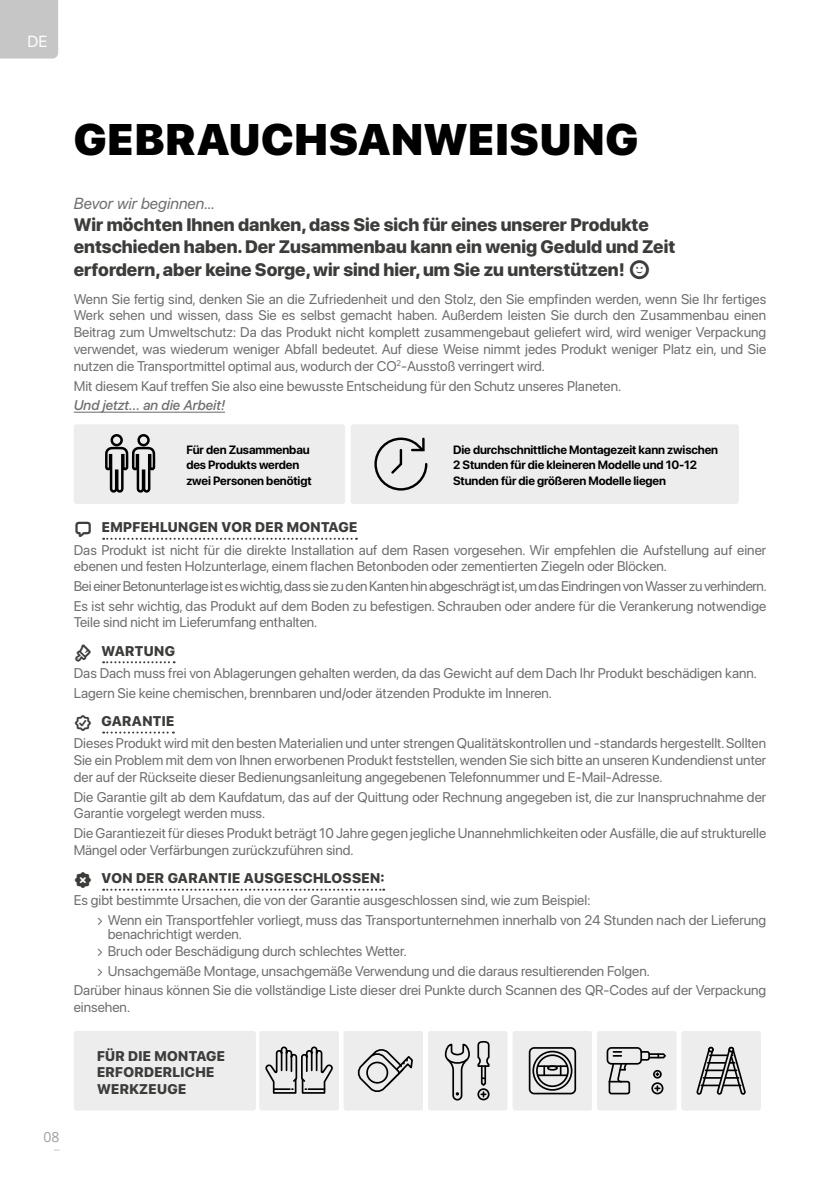
<style>
.page{position:relative;width:840px;height:1191px;background:#fff}
.page>*{position:absolute;margin:0;border:0;box-sizing:border-box;transform-origin:0 0}
.t1{font:900 44px "SF Pro Display";letter-spacing:.02em;color:#000}
.t2{font:800 18px/22px "SF Pro Display";color:#3c3c3b}
.t3{font:italic 16px "SF Pro Display";color:#706f6f}
.t4{font:16px "SF Pro Display";color:#fff}
.t5{font:14px/16.8px "SF Pro Display";color:#706f6f}
.t6{font:14px/19.6px "SF Pro Display";letter-spacing:-.02em;color:#706f6f}
.t7{font:800 14px/16.8px "SF Pro Display";letter-spacing:.025em;color:#3c3c3b}
.t8{font:italic 500 14px "SF Pro Display";color:#706f6f}
.t9{font:14px "Open Sans";color:#9d9d9c}
.t10{font:700 12px/15.2px "SF Pro Display";letter-spacing:-.01em;color:#000}
</style>
<div class="page">
<div style="left:0;top:0;width:58px;height:59px;background:#c6c6c6"></div>
<hr style="left:74px;top:412px;width:151px;height:1px;background:#706f6f">
<svg style="left:103px;top:538px;width:254px;height:2px"></svg>
<svg style="left:103px;top:661px;width:71px;height:2px"></svg>
<svg style="left:103px;top:731px;width:71px;height:2px"></svg>
<svg style="left:103px;top:888px;width:281px;height:2px"></svg>
<div style="left:74px;top:424px;width:271px;height:80px;background:#ededed;border-radius:3px"></div>
<div style="left:350px;top:424px;width:388px;height:80px;background:#ededed;border-radius:3px"></div>
<svg style="left:105px;top:434px;width:51px;height:59px"></svg>
<div style="left:137px;top:434px;width:13px;height:12px;border:2px solid #000;border-radius:50%"></div>
<svg style="left:374px;top:437px;width:54px;height:54px"></svg>
<div style="left:74px;top:1031px;width:182px;height:79px;background:#ededed;border-radius:3px"></div>
<svg style="left:259px;top:1031px;width:501px;height:79px;background:#d6d6d6"></svg>
<p class="t4" style="left:28px;top:32px;width:21px">DE</p>
<h1 class="t1" style="left:74px;top:114px;width:565px">GEBRAUCHSANWEISUNG</h1>
<p class="t9" style="left:44px;top:1127px;width:18px">08</p>
<p class="t3" style="left:74px;top:195px;width:143px">Bevor wir beginnen…</p>
<p class="t2" style="left:74px;top:214px;width:602px">Wir möchten Ihnen danken, dass Sie sich für eines unserer Produkte entschieden haben. Der Zusammenbau kann ein wenig Geduld und Zeit erfordern, aber keine Sorge, wir sind hier, um Sie zu unterstützen!</p>
<p class="t5" style="left:74px;top:290px;width:693px;text-align:justify">Wenn Sie fertig sind, denken Sie an die Zufriedenheit und den Stolz, den Sie empfinden werden, wenn Sie Ihr fertiges Werk sehen und wissen, dass Sie es selbst gemacht haben. Außerdem leisten Sie durch den Zusammenbau einen Beitrag zum Umweltschutz: Da das Produkt nicht komplett zusammengebaut geliefert wird, wird weniger Verpackung verwendet, was wiederum weniger Abfall bedeutet. Auf diese Weise nimmt jedes Produkt weniger Platz ein, und Sie nutzen die Transportmittel optimal aus, wodurch der CO<sup>2</sup>-Ausstoß verringert wird.</p>
<p class="t5" style="left:74px;top:377px;width:548px">Mit diesem Kauf treffen Sie also eine bewusste Entscheidung für den Schutz unseres Planeten.</p>
<p class="t8" style="left:74px;top:397px;width:153px">Und jetzt... an die Arbeit!</p>
<p class="t10" style="left:453px;top:442px;width:266px">Die durchschnittliche Montagezeit kann zwischen<br>2 Stunden für die kleineren Modelle und 10-12<br>Stunden für die größeren Modelle liegen</p>
<p class="t10" style="left:186px;top:442px;width:127px">Für den Zusammenbau des Produkts werden zwei Personen benötigt</p>
<p class="t7" style="left:102px;top:519px;width:257px">EMPFEHLUNGEN VOR DER MONTAGE</p>
<p class="t5" style="left:74px;top:541px;width:693px">Das Produkt ist nicht für die direkte Installation auf dem Rasen vorgesehen. Wir empfehlen die Aufstellung auf einer ebenen und festen Holzunterlage, einem flachen Betonboden oder zementierten Ziegeln oder Blöcken.</p>
<p class="t6" style="left:74px;top:576px;width:694px">Bei einer Betonunterlage ist es wichtig, dass sie zu den Kanten hin abgeschrägt ist, um das Eindringen von Wasser zu verhindern.<br>Es ist sehr wichtig, das Produkt auf dem Boden zu befestigen. Schrauben oder andere für die Verankerung notwendige</p>
<p class="t5" style="left:74px;top:614px;width:245px">Teile sind nicht im Lieferumfang enthalten.</p>
<p class="t7" style="left:102px;top:642px;width:75px">WARTUNG</p>
<p class="t5" style="left:74px;top:663px;width:684px;line-height:19.6px">Das Dach muss frei von Ablagerungen gehalten werden, da das Gewicht auf dem Dach Ihr Produkt beschädigen kann.<br>Lagern Sie keine chemischen, brennbaren und/oder ätzenden Produkte im Inneren.</p>
<p class="t7" style="left:101px;top:712px;width:74px">GARANTIE</p>
<p class="t5" style="left:74px;top:735px;width:693px;text-align:justify">Dieses Produkt wird mit den besten Materialien und unter strengen Qualitätskontrollen und -standards hergestellt. Sollten Sie ein Problem mit dem von Ihnen erworbenen Produkt feststellen, wenden Sie sich bitte an unseren Kundendienst unter der auf der Rückseite dieser Bedienungsanleitung angegebenen Telefonnummer und E-Mail-Adresse.</p>
<p class="t5" style="left:74px;top:788px;width:693px">Die Garantie gilt ab dem Kaufdatum, das auf der Quittung oder Rechnung angegeben ist, die zur Inanspruchnahme der<br>Garantie vorgelegt werden muss.</p>
<p class="t5" style="left:74px;top:824px;width:693px">Die Garantiezeit für dieses Produkt beträgt 10 Jahre gegen jegliche Unannehmlichkeiten oder Ausfälle, die auf strukturelle<br>Mängel oder Verfärbungen zurückzuführen sind.</p>
<p class="t7" style="left:101px;top:869px;width:284px">VON DER GARANTIE AUSGESCHLOSSEN:</p>
<p class="t5" style="left:108px;top:891px;width:659px;line-height:19.6px;text-indent:-34px">Es gibt bestimmte Ursachen, die von der Garantie ausgeschlossen sind, wie zum Beispiel:<br>Wenn ein Transportfehler vorliegt, muss das Transportunternehmen innerhalb von 24 Stunden nach der Lieferung</p>
<p class="t5" style="left:108px;top:926px;width:300px">benachrichtigt werden.<br>Bruch oder Beschädigung durch schlechtes Wetter.</p>
<p class="t5" style="left:74px;top:961px;width:693px;line-height:19.6px;text-indent:34px">Unsachgemäße Montage, unsachgemäße Verwendung und die daraus resultierenden Folgen.<br>Darüber hinaus können Sie die vollständige Liste dieser drei Punkte durch Scannen des QR-Codes auf der Verpackung</p>
<p class="t5" style="left:74px;top:998px;width:58px">einsehen.</p>
<p class="t7" style="left:97px;top:1047px;width:129px">FÜR DIE MONTAGE<br>ERFORDERLICHE<br>WERKZEUGE</p>
</div>
